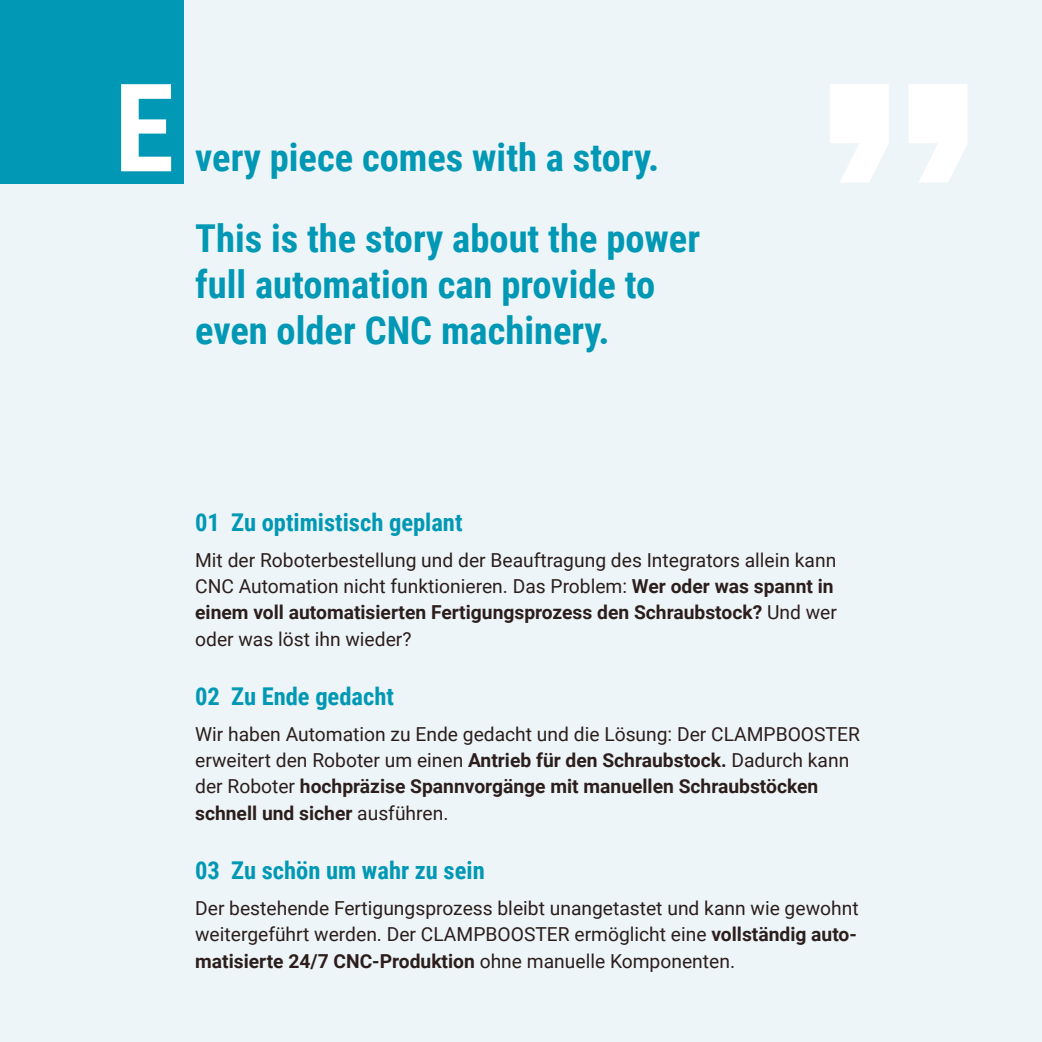
<style>
.page{position:relative;width:1042px;height:1042px;background:#eef5f8}
.page>*{position:absolute;margin:0;border:0;box-sizing:border-box;transform-origin:0 0}
.Seite_1_-_Zitat{font:700 38.5px/46.2px "Roboto Condensed";color:#0098b5}
.Seite_1_-_Fließtext{font:700 24.5px "Roboto Condensed";color:#0098b5}
.Seite1_-_Fließtext{font:19.25px/26.2px "Roboto";color:#2b1e1c}
.s1{font-weight:700}
</style>
<div class="page">
<div style="left:0;top:0;width:184px;height:184px;background:#0098b5"></div>
<svg style="left:121px;top:84px;width:50px;height:87px"></svg>
<svg style="left:830px;top:84px;width:59px;height:98px"></svg>
<svg style="left:909px;top:84px;width:58px;height:98px"></svg>
<p class="Seite_1_-_Zitat" style="left:195px;top:133px;width:465px">very piece comes with a story.</p>
<p class="Seite_1_-_Zitat" style="left:195px;top:214px;width:506px">This is the story about the power full automation can provide to even older CNC machinery.</p>
<p class="Seite_1_-_Fließtext" style="left:195px;top:505px;width:269px">01 Zu optimistisch geplant</p>
<p class="Seite1_-_Fließtext" style="left:195px;top:546px;width:643px">Mit der Roboterbestellung und der Beauftragung des Integrators allein kann CNC Automation nicht funktionieren. Das Problem: <span class="s1">Wer oder was spannt in einem voll automatisierten Fertigungsprozess den Schraubstock?</span> Und wer oder was löst ihn wieder?</p>
<p class="Seite_1_-_Fließtext" style="left:195px;top:679px;width:200px">02 Zu Ende gedacht</p>
<p class="Seite1_-_Fließtext" style="left:195px;top:720px;width:666px">Wir haben Automation zu Ende gedacht und die Lösung: Der CLAMPBOOSTER erweitert den Roboter um einen <span class="s1">Antrieb für den Schraubstock.</span> Dadurch kann der Roboter <span class="s1">hochpräzise Spannvorgänge mit manuellen Schraubstöcken schnell und sicher</span> ausführen.</p>
<p class="Seite_1_-_Fließtext" style="left:195px;top:853px;width:291px">03 Zu schön um wahr zu sein</p>
<p class="Seite1_-_Fließtext" style="left:195px;top:894px;width:665px;text-align:justify">Der bestehende Fertigungsprozess bleibt unangetastet und kann wie gewohnt weitergeführt werden. Der CLAMPBOOSTER ermöglicht eine <span class="s1">vollständig auto&shy;matisierte 24/7 CNC-Produktion</span> ohne manuelle Komponenten.</p>
</div>
